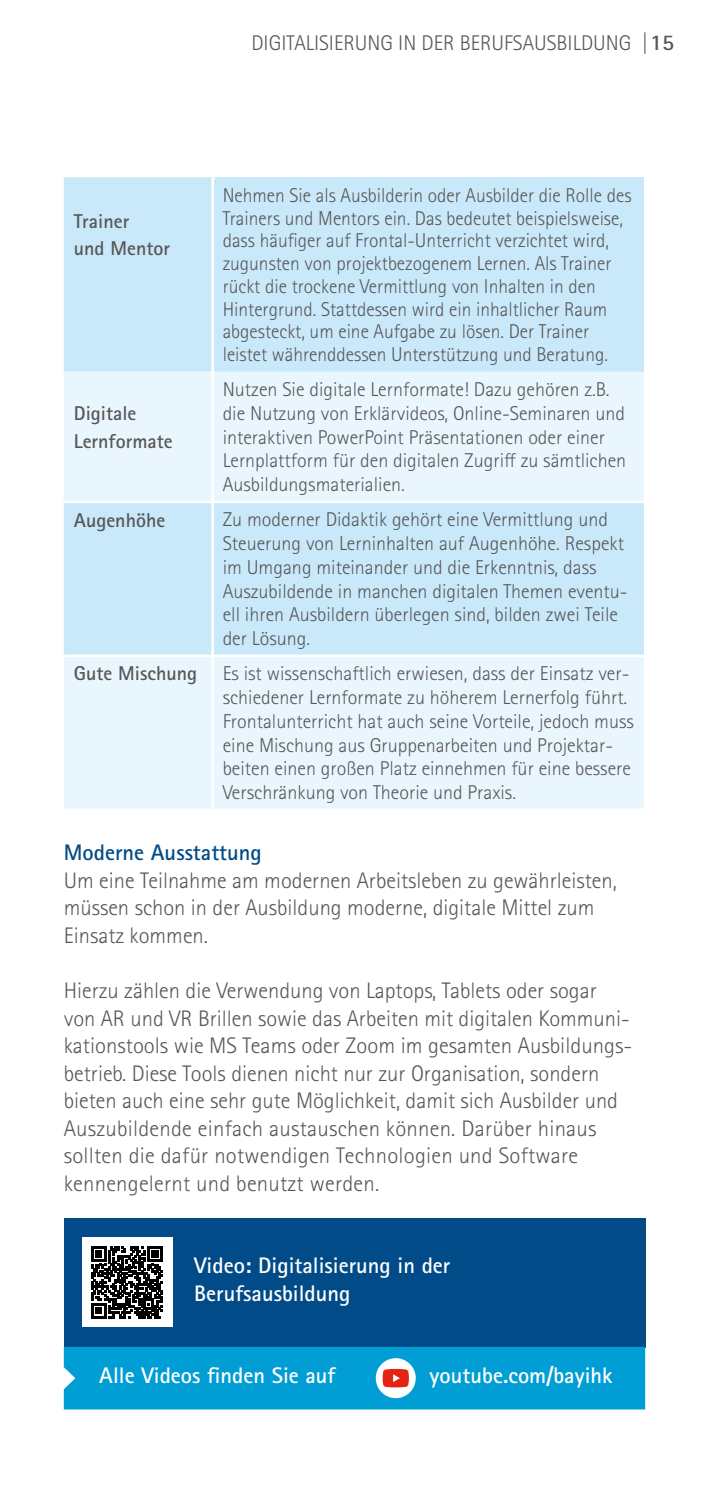
<style>
.page{position:relative;width:709px;height:1489px;background:#fff}
.page>*{position:absolute;margin:0;border:0;box-sizing:border-box;transform-origin:0 0}
.t1{font:300 22.5px/27.5px "Rotis Sans Serif Std";color:#575756}
.t2{font:700 22.5px/27.5px "Rotis Sans Serif Std";color:#fff}
.t3{font:700 22.5px "Rotis Sans Serif Std";color:#004b88}
.t4{font:300 21.25px "Rotis Sans Serif Std";color:#575756}
.t5{font:300 20px/23.8px "Rotis Sans Serif Std";color:#575756}
.t6{font:700 20px/27.5px "Rotis Sans Serif Std";color:#575756}
.s1{font-weight:700;font-size:22.5px}
</style>
<div class="page">
<div style="left:64px;top:177px;width:580px;height:478px;background:#c9e9fb"></div>
<div style="left:213px;top:177px;width:431px;height:195px;background:#c9e9fb"></div>
<div style="left:64px;top:372px;width:580px;height:130px;background:#eaf6fe"></div>
<div style="left:64px;top:657px;width:580px;height:152px;background:#eaf6fe"></div>
<hr style="left:211px;top:178px;width:3px;height:194px;background:#fff">
<hr style="left:211px;top:372px;width:3px;height:130px;background:#fff">
<hr style="left:65px;top:500px;width:148px;height:3px;background:#fff">
<hr style="left:213px;top:500px;width:429px;height:3px;background:#fff">
<hr style="left:211px;top:502px;width:3px;height:154px;background:#fff">
<hr style="left:65px;top:654px;width:148px;height:3px;background:#fff">
<hr style="left:213px;top:654px;width:429px;height:3px;background:#fff">
<hr style="left:211px;top:656px;width:3px;height:153px;background:#fff">
<hr style="left:65px;top:808px;width:148px;height:3px;background:#fff">
<hr style="left:213px;top:808px;width:429px;height:3px;background:#fff">
<svg style="left:211px;top:177px;width:3px;height:187px"></svg>
<svg style="left:220px;top:500px;width:423px;height:3px"></svg>
<div style="left:72px;top:500px;width:140px;height:148px;background:#c9e9fb"></div>
<svg style="left:220px;top:654px;width:423px;height:1px"></svg>
<div style="left:72px;top:654px;width:140px;height:148px;background:#eaf6fe"></div>
<svg style="left:73px;top:808px;width:138px;height:1px"></svg>
<svg style="left:221px;top:808px;width:422px;height:1px"></svg>
<div style="left:64px;top:1218px;width:581px;height:129px;background:#004b88"></div>
<div style="left:82px;top:1237px;width:91px;height:89px;background:#fff"></div>
<svg style="left:91px;top:1246px;width:72px;height:72px"></svg>
<div style="left:64px;top:1347px;width:581px;height:62px;background:#009ed4"></div>
<p class="t4" style="left:251px;top:31px;width:424px">Digitalisierung in der Berufsausbildung |<span class="s1">15</span></p>
<p class="t6" style="left:74px;top:207px;width:98px">Trainer<br>und Mentor</p>
<p class="t6" style="left:74px;top:399px;width:100px">Digitale<br>Lernformate</p>
<p class="t5" style="left:223px;top:184px;width:410px;line-height:22.8px">Nehmen Sie als Ausbilderin oder Ausbilder die Rolle des Trainers und Mentors ein. Das bedeutet beispielsweise, dass häufiger auf Frontal-U nterricht verzichtet wird, zugunsten von projektbezogenem Lernen. Als Trainer rückt die trockene Vermittlung von I nhalten in den Hintergrund. Stattdessen wird ein inhaltlicher Raum abgesteckt, um eine Aufgabe zu lösen. Der Trainer leistet währenddessen U nterstützung und Beratung.</p>
<p class="t5" style="left:223px;top:378px;width:405px">N utzen Sie digitale Lernformate! Dazu gehören z.B. die N utzung von Erklärvideos, Online-Seminaren und interaktiven PowerPoint Präsentationen oder einer Lernplattform für den digitalen Zugriff zu sämtlichen Ausbildungsmaterialien.</p>
<p class="t6" style="left:74px;top:506px;width:93px">Augenhöhe</p>
<p class="t5" style="left:223px;top:508px;width:406px">Zu moderner Didaktik gehört eine Vermittlung und Steuerung von Lerninhalten auf Augenhöhe. Respekt im U mgang miteinander und die Erkenntnis, dass Auszubildende in manchen digitalen Themen eventu&shy;ell ihren Ausbildern überlegen sind, bilden zwei Teile der Lösung.</p>
<p class="t6" style="left:74px;top:659px;width:125px">Gute Mischung</p>
<p class="t5" style="left:223px;top:662px;width:413px">Es ist wissenschaftlich erwiesen, dass der Einsatz ver&shy;schiedener Lernformate zu höherem Lernerfolg führt.<br>Frontalunterricht hat auch seine Vorteile, jedoch muss eine M ischung aus Gruppenarbeiten und Projektar&shy;beiten einen großen Platz einnehmen für eine bessere Verschränkung von Theorie und Praxis.</p>
<p class="t3" style="left:64px;top:838px;width:199px">Moderne Ausstattung</p>
<p class="t1" style="left:64px;top:867px;width:554px">U m eine Teilnahme am modernen Arbeitsleben zu gewährleisten, müssen schon in der Ausbildung moderne, digitale M ittel zum<br>Einsatz kommen.</p>
<p class="t1" style="left:64px;top:976px;width:570px">Hierzu zählen die Verwendung von Laptops, Tablets oder sogar von AR und VR Brillen sowie das Arbeiten mit digitalen Kommuni&shy;kationstools wie MS Teams oder Zoom im gesamten Ausbildungs&shy;betrieb. Diese Tools dienen nicht nur zur Organisation, sondern bieten auch eine sehr gute Möglichkeit, damit sich Ausbilder und Auszubildende einfach austauschen können. Darüber hinaus sollten die dafür notwendigen Technologien und Software kennengelernt und benutzt werden.</p>
<p class="t2" style="left:194px;top:1251px;width:258px">Video: Digitalisierung in der<br>Berufsausbildung</p>
<p class="t2" style="left:99px;top:1361px;width:238px">Alle Videos finden Sie auf</p>
<p class="t2" style="left:429px;top:1361px;width:184px">youtube.com/bayihk</p>
</div>
